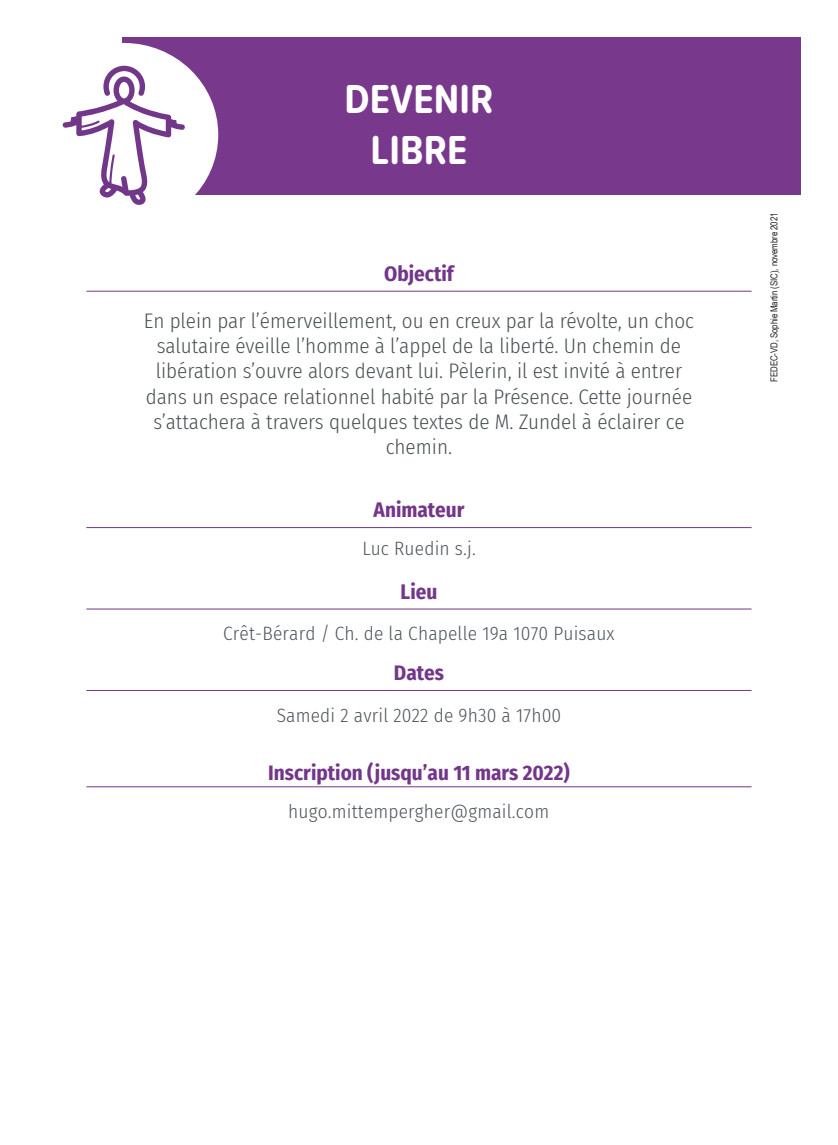
<style>
.page{position:relative;width:838px;height:1145px;background:#fff}
.page>*{position:absolute;margin:0;border:0;box-sizing:border-box;transform-origin:0 0}
.t1{font:700 42px/50.4px "Proxima Soft Cond";letter-spacing:.005em;color:#fff;text-align:center}
.t2{font:300 21px/25.2px "Fira Sans Condensed";color:#484f52;text-align:center}
.t3{font:700 21px "Fira Sans Condensed";color:#73378a}
.t4{font:300 19.25px "Fira Sans Condensed";letter-spacing:.01em;color:#4d545a}
.t5{font:9.62px "Arial Narrow";letter-spacing:-.01em;color:#231f20}
</style>
<div class="page">
<hr style="left:86px;top:291px;width:665px;height:1px;background:#73378a">
<hr style="left:86px;top:527px;width:665px;height:1px;background:#73378a">
<hr style="left:86px;top:609px;width:665px;height:1px;background:#73378a">
<hr style="left:86px;top:690px;width:665px;height:1px;background:#73378a">
<hr style="left:86px;top:786px;width:665px;height:1px;background:#73378a">
<div style="left:123px;top:37px;width:678px;height:157px;background:#78398d"></div>
<svg style="left:62px;top:43px;width:156px;height:162px"></svg>
<h1 class="t1" style="left:344px;top:73px;width:150px">DEVENIR<br>LIBRE</h1>
<p class="t3" style="left:384px;top:256px;width:71px">Objectif</p>
<p class="t2" style="left:144px;top:308px;width:551px">En plein par l’émerveillement, ou en creux par la révolte, un choc salutaire éveille l’homme à l’appel de la liberté. Un chemin de libération s’ouvre alors devant lui. Pèlerin, il est invité à entrer dans un espace relationnel habité par la Présence. Cette journée s’attachera à travers quelques textes de M. Zundel à éclairer ce chemin.</p>
<p class="t3" style="left:373px;top:492px;width:92px">Animateur</p>
<p class="t4" style="left:362px;top:535px;width:115px">Luc Ruedin s.j.</p>
<p class="t3" style="left:400px;top:574px;width:38px">Lieu</p>
<p class="t4" style="left:223px;top:620px;width:393px">Crêt-Bérard / Ch. de la Chapelle 19a 1070 Puisaux</p>
<p class="t3" style="left:394px;top:655px;width:52px">Dates</p>
<p class="t4" style="left:276px;top:701px;width:286px">Samedi 2 avril 2022 de 9h30 à 17h00</p>
<p class="t3" style="left:268px;top:755px;width:303px">Inscription (jusqu’au 11 mars 2022)</p>
<p class="t4" style="left:288px;top:798px;width:262px">hugo.mittempergher@gmail.com</p>
<p class="t5" style="left:767px;top:382px;width:171px;rotate:-90deg">FEDEC-VD, Sophie Martin (SIC), novembre 2021</p>
</div>
